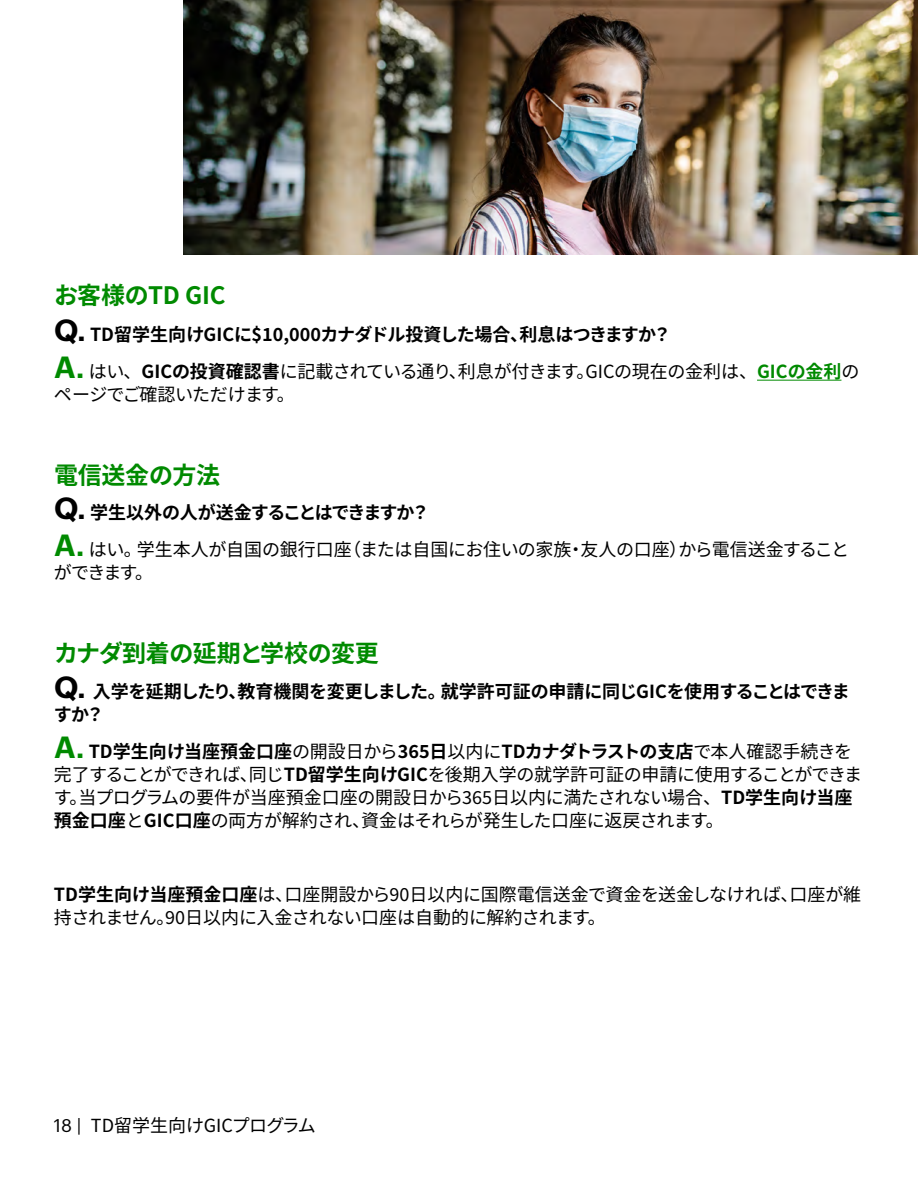
<style>
.page{position:relative;width:918px;height:1188px;background:#fff}
.page>*{position:absolute;margin:0;border:0;box-sizing:border-box;transform-origin:0 0}
.t1{font:700 24px "Source Han Sans JP";letter-spacing:-.01em;color:#008a00}
.t2{font:18px/23.2px "Source Han Sans JP";letter-spacing:-.02em;color:#000}
.t3{font:700 18px/23.2px "Source Han Sans JP";letter-spacing:-.02em;color:#000}
.t4{font:700 18px "Source Han Sans JP";letter-spacing:-.05em;color:#000}
.t5{font:18px "Source Han Sans JP";color:#000}
.s1{font-family:"TD Graphik";font-weight:600;font-size:30px}
.s2{font-family:"TD Graphik";font-weight:600;font-size:30px;color:#008a00}
.s3{font-weight:700}
.s4{font-weight:700;color:#008a00}
.s5{font-family:"TD Graphik"}
</style>
<div class="page">
<hr style="left:757px;top:380px;width:84px;height:1px;background:#008a00">
<img style="left:183px;top:0;width:735px;height:255px">
<h2 class="t1" style="left:54px;top:282px;width:173px">お客様のTD GIC</h2>
<p class="t3" style="left:54px;top:323px;width:619px"><span class="s1">Q.</span> TD留学生向けGICに$10,000カナダドル投資した場合、利息はつきますか？</p>
<p class="t2" style="left:54px;top:360px;width:807px"><span class="s2">A.</span> はい、<span class="s3">GICの投資確認書</span>に記載されている通り、利息が付きます。GICの現在の金利は、<span class="s4">GICの金利</span>のページでご確認いただけます。</p>
<h2 class="t1" style="left:54px;top:462px;width:168px">電信送金の方法</h2>
<p class="t4" style="left:54px;top:502px;width:377px"><span class="s1">Q.</span> 学生以外の人が送金することはできますか？</p>
<p class="t2" style="left:54px;top:538px;width:797px"><span class="s2">A.</span> はい。学生本人が自国の銀行口座（または自国にお住いの家族・友人の口座）から電信送金することができます。</p>
<p class="t1" style="left:54px;top:640px;width:326px">カナダ到着の延期と学校の変更</p>
<p class="t3" style="left:54px;top:680px;width:797px"><span class="s1">Q.</span> 入学を延期したり、教育機関を変更しました。就学許可証の申請に同じGICを使用することはできますか？</p>
<p class="t2" style="left:54px;top:740px;width:810px"><span class="s2">A.</span> <span class="s3">TD学生向け当座預金口座</span>の開設日から<span class="s3">365日</span>以内に<span class="s3">TDカナダトラストの支店</span>で本人確認手続きを完了することができれば、同じ<span class="s3">TD留学生向けGIC</span>を後期入学の就学許可証の申請に使用することができます。当プログラムの要件が当座預金口座の開設日から365日以内に満たされない場合、<span class="s3">TD学生向け当座預金口座</span>と<span class="s3">GIC口座</span>の両方が解約され、資金はそれらが発生した口座に返戻されます。</p>
<p class="t2" style="left:54px;top:883px;width:809px"><span class="s3">TD学生向け当座預金口座</span>は、口座開設から90日以内に国際電信送金で資金を送金しなければ、口座が維持されません。90日以内に入金されない口座は自動的に解約されます。</p>
<p class="t5" style="left:54px;top:1116px;width:263px"><span class="s5">18 |</span> TD留学生向けGICプログラム</p>
</div>
